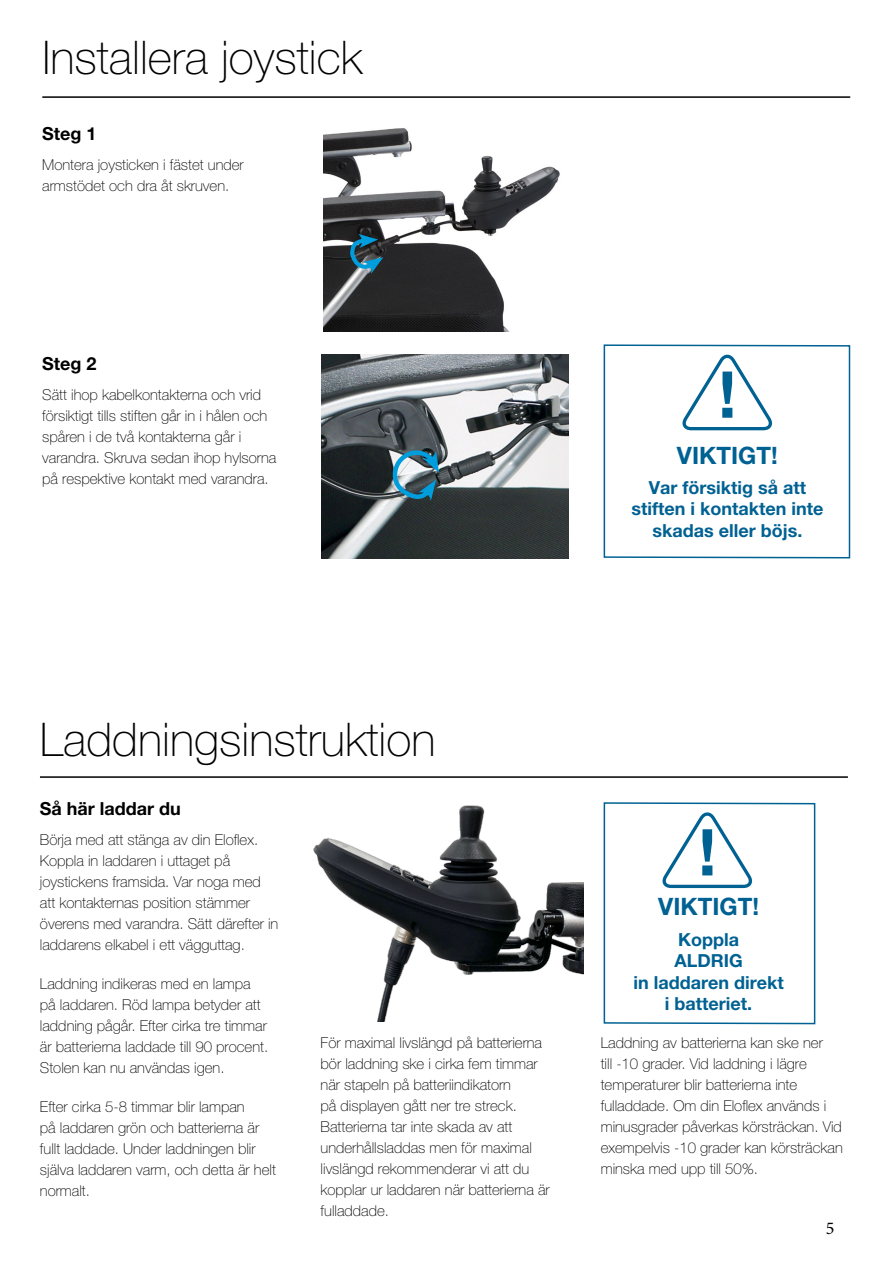
<style>
.page{position:relative;width:893px;height:1263px;background:#fff}
.page>*{position:absolute;margin:0;border:0;box-sizing:border-box;transform-origin:0 0}
.t1{font:100 46.5px "Helvetica Neue LT Pro";color:#000}
.t2{font:700 24px "Helvetica Neue LT Pro";color:#006193}
.t3{font:700 18px/21.6px "Helvetica Neue LT Pro";color:#006193;text-align:center}
.t4{font:700 18px "Helvetica Neue LT Pro";color:#000}
.t5{font:18px "Minion Pro";color:#000}
.t6{font:100 15px/21px "Helvetica Neue LT Pro";color:#000}
</style>
<div class="page">
<hr style="left:42px;top:96px;width:808px;height:2px;background:#000">
<img style="left:323px;top:128px;width:237px;height:204px">
<img style="left:322px;top:354px;width:246px;height:204px">
<svg style="left:348px;top:234px;width:35px;height:40px"></svg>
<svg style="left:603px;top:344px;width:248px;height:215px"></svg>
<svg style="left:678px;top:355px;width:95px;height:77px"></svg>
<svg style="left:386px;top:443px;width:53px;height:61px;background:#587d8c"></svg>
<svg style="left:603px;top:802px;width:213px;height:223px"></svg>
<hr style="left:40px;top:776px;width:808px;height:2px;background:#000">
<img style="left:314px;top:805px;width:270px;height:216px">
<svg style="left:658px;top:813px;width:95px;height:77px"></svg>
<h1 class="t1" style="left:43px;top:31px;width:321px">Installera joystick</h1>
<p class="t4" style="left:42px;top:123px;width:56px">Steg 1</p>
<p class="t6" style="left:42px;top:154px;width:203px">Montera joysticken i fästet under armstödet och dra åt skruven.</p>
<p class="t4" style="left:42px;top:353px;width:56px">Steg 2</p>
<p class="t6" style="left:42px;top:384px;width:235px">Sätt ihop kabelkontakterna och vrid försiktigt tills stiften går in i hålen och spåren i de två kontakterna går i varandra. Skruva sedan ihop hylsorna på respektive kontakt med varandra.</p>
<h1 class="t1" style="left:40px;top:713px;width:397px">Laddningsinstruktion</h1>
<h2 class="t2" style="left:677px;top:440px;width:102px">VIKTIGT!</h2>
<p class="t3" style="left:631px;top:476px;width:193px">Var försiktig så att stiften i kontakten inte skadas eller böjs.</p>
<p class="t4" style="left:40px;top:797px;width:143px">Så här laddar du</p>
<p class="t6" style="left:40px;top:829px;width:240px">Börja med att stänga av din Eloflex.<br>Koppla in laddaren i uttaget på joystickens framsida. Var noga med att kontakternas position stämmer överens med varandra. Sätt därefter in laddarens elkabel i ett vägguttag.</p>
<p class="t6" style="left:40px;top:973px;width:230px">Laddning indikeras med en lampa på laddaren. Röd lampa betyder att laddning pågår. Efter cirka tre timmar är batterierna laddade till 90 procent.<br>Stolen kan nu användas igen.</p>
<p class="t6" style="left:40px;top:1096px;width:237px">Efter cirka 5-8 timmar blir lampan<br>på laddaren grön och batterierna är fullt laddade. Under laddningen blir själva laddaren varm, och detta är helt normalt.</p>
<h2 class="t2" style="left:658px;top:892px;width:102px">VIKTIGT!</h2>
<p class="t3" style="left:633px;top:928px;width:152px">Koppla<br>ALDRIG<br>in laddaren direkt i batteriet.</p>
<p class="t6" style="left:321px;top:1032px;width:231px">För maximal livslängd på batterierna bör laddning ske i cirka fem timmar när stapeln på batteriindikatorn<br>på displayen gått ner tre streck.<br>Batterierna tar inte skada av att underhållsladdas men för maximal livslängd rekommenderar vi att du kopplar ur laddaren när batterierna är fulladdade.</p>
<p class="t6" style="left:601px;top:1032px;width:244px">Laddning av batterierna kan ske ner<br>till -10 grader. Vid laddning i lägre temperaturer blir batterierna inte fulladdade. Om din Eloflex används i minusgrader påverkas körsträckan. Vid exempelvis -10 grader kan körsträckan minska med upp till 50%.</p>
<p class="t5" style="left:826px;top:1216px;width:10px">5</p>
</div>
